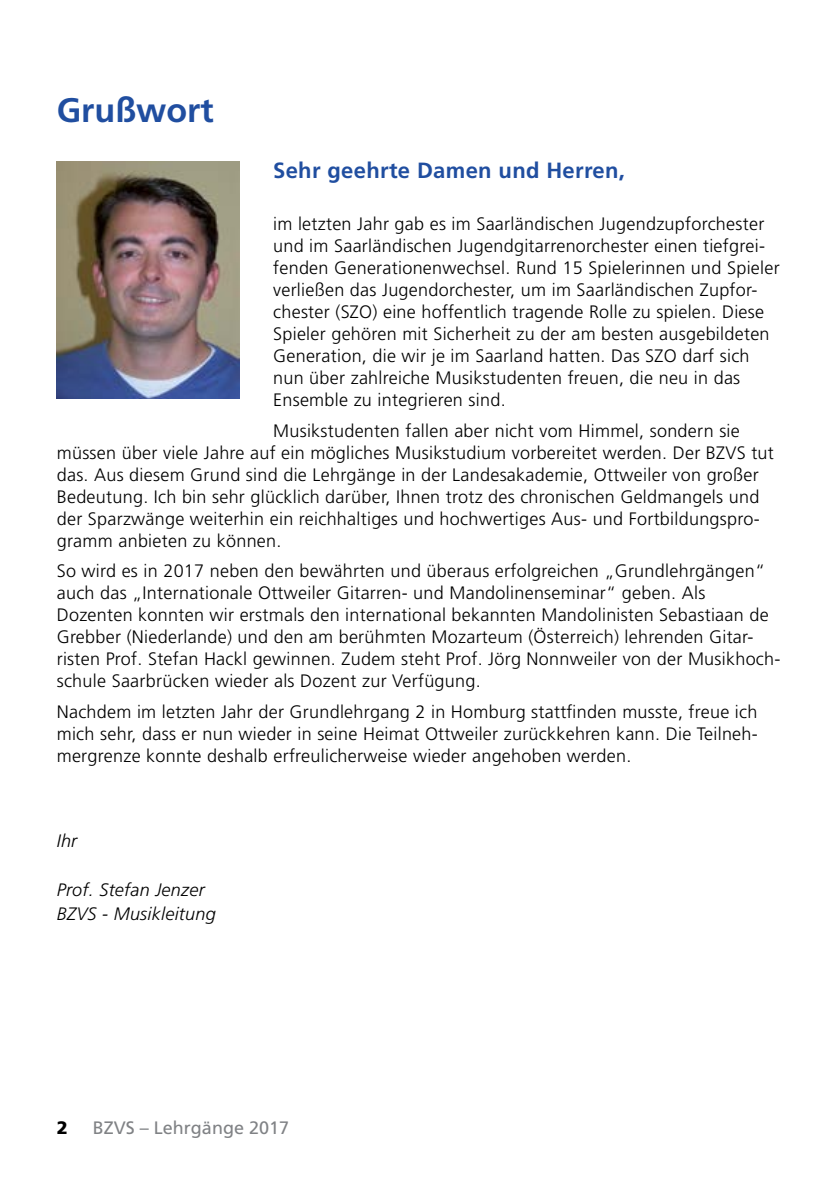
<style>
.page{position:relative;width:840px;height:1191px;background:#fff}
.page>*{position:absolute;margin:0;border:0;box-sizing:border-box;transform-origin:0 0}
.t1{font:700 34px "Frutiger LT Std";color:#204ea0}
.t2{font:700 22px "Frutiger LT Std";letter-spacing:.015em;color:#204ea0}
.t3{font:300 18px/22px "Frutiger LT Std";letter-spacing:.015em;color:#000}
.t4{font:italic 300 18px/24.4px "Frutiger LT Std";letter-spacing:.015em;color:#000}
.t5{font:18px "Frutiger LT Std";color:#808285}
.t6{font:900 18px "Frutiger LT Std";color:#000}
</style>
<div class="page">
<img style="left:57px;top:162px;width:182px;height:237px">
<h1 class="t1" style="left:57px;top:90px;width:158px">Grußwort</h1>
<p class="t2" style="left:273px;top:158px;width:353px">Sehr geehrte Damen und Herren,</p>
<p class="t3" style="left:273px;top:213px;width:508px">im letzten Jahr gab es im Saarländischen Jugendzupforchester und im Saarländischen Jugendgitarrenorchester einen tiefgrei&shy;fenden Generationenwechsel. Rund 15 Spielerinnen und Spieler verließen das Jugendorchester, um im Saarländischen Zupfor&shy;chester (SZO) eine hoffentlich tragende Rolle zu spielen. Diese Spieler gehören mit Sicherheit zu der am besten ausgebildeten Generation, die wir je im Saarland hatten. Das SZO darf sich nun über zahlreiche Musikstudenten freuen, die neu in das Ensemble zu integrieren sind.</p>
<p class="t3" style="left:57px;top:420px;width:718px;text-indent:216px">Musikstudenten fallen aber nicht vom Himmel, sondern sie müssen über viele Jahre auf ein mögliches Musikstudium vorbereitet werden. Der BZVS tut das. Aus diesem Grund sind die Lehrgänge in der Landesakademie, Ottweiler von großer Bedeutung. Ich bin sehr glücklich darüber, Ihnen trotz des chronischen Geldmangels und der Sparzwänge weiterhin ein reichhaltiges und hochwertiges Aus- und Fortbildungspro&shy;gramm anbieten zu können.</p>
<p class="t3" style="left:57px;top:560px;width:724px">So wird es in 2017 neben den bewährten und überaus erfolgreichen „Grundlehrgängen“ auch das „Internationale Ottweiler Gitarren- und Mandolinenseminar“ geben. Als Dozenten konnten wir erstmals den international bekannten Mandolinisten Sebastiaan de Grebber (Niederlande) und den am berühmten Mozarteum (Österreich) lehrenden Gitar&shy;risten Prof. Stefan Hackl gewinnen. Zudem steht Prof. Jörg Nonnweiler von der Musikhoch&shy;schule Saarbrücken wieder als Dozent zur Verfügung.</p>
<p class="t3" style="left:57px;top:701px;width:702px;text-align:justify">Nachdem im letzten Jahr der Grundlehrgang 2 in Homburg stattfinden musste, freue ich mich sehr, dass er nun wieder in seine Heimat Ottweiler zurückkehren kann. Die Teilneh&shy;mergrenze konnte deshalb erfreulicherweise wieder angehoben werden.</p>
<p class="t4" style="left:57px;top:828px;width:22px">Ihr</p>
<p class="t4" style="left:57px;top:877px;width:160px">Prof. Stefan Jenzer<br>BZVS - Musikleitung</p>
<p class="t6" style="left:57px;top:1117px;width:13px">2</p>
<p class="t5" style="left:93px;top:1117px;width:198px">BZVS – Lehrgänge 2017</p>
</div>
